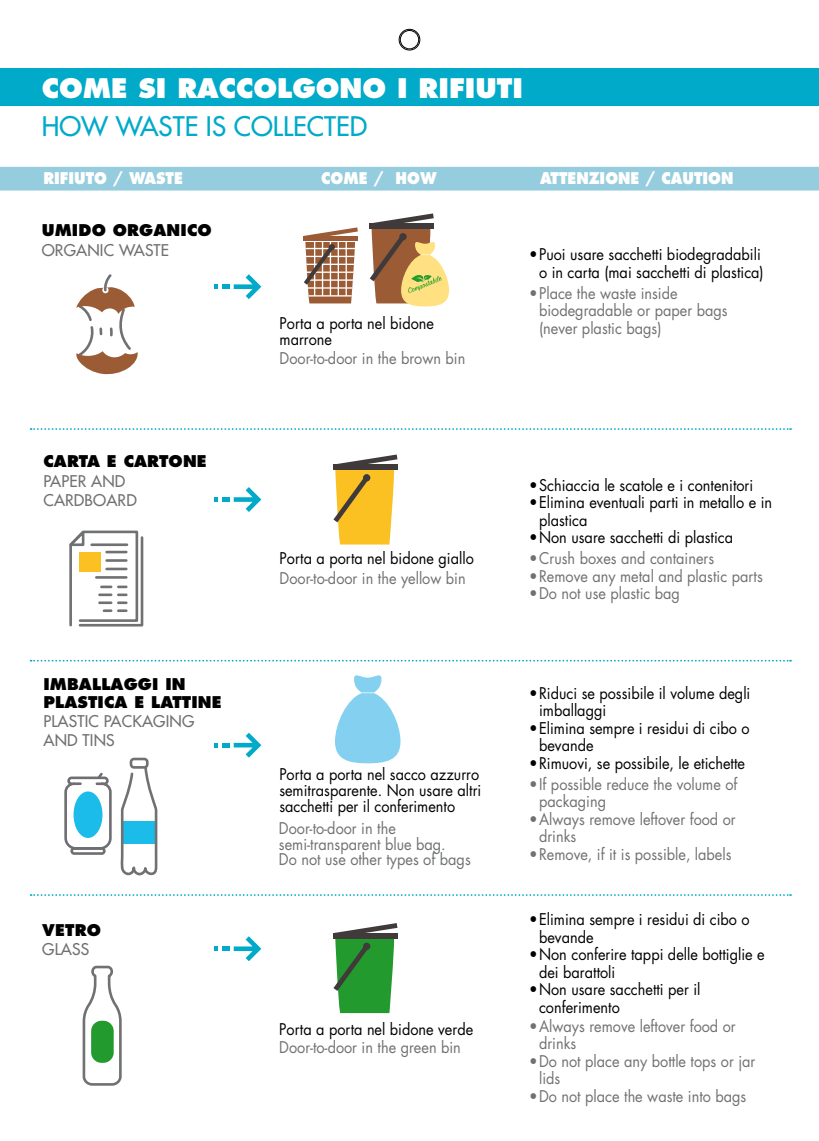
<style>
.page{position:relative;width:819px;height:1141px;background:#fff}
.page>*{position:absolute;margin:0;border:0;box-sizing:border-box;transform-origin:0 0}
.t1{font:800 26.25px "Futura";color:#fff}
.t2{font:26.25px "Futura";color:#00aac8}
.t3{font:15.75px/17.5px "Futura";color:#000;scale:.92 1}
.t4{font:15.75px/17.5px "Futura";color:#707172;scale:.92 1}
.t5{font:800 15.75px/17.5px "Futura";letter-spacing:.01em;color:#000}
.t6{font:15.75px/19.2px "Futura";letter-spacing:.01em;color:#707172}
.t7{font:800 15.75px "Futura";color:#fff;scale:.9 1}
</style>
<div class="page">
<div style="left:0;top:69px;width:819px;height:37px;background:#00aac8"></div>
<svg style="left:335px;top:675px;width:65px;height:88px"></svg>
<svg style="left:31px;top:894px;width:760px;height:2px"></svg>
<div style="left:0;top:167px;width:819px;height:24px;background:#95cdde"></div>
<svg style="left:303px;top:227px;width:55px;height:76px"></svg>
<svg style="left:333px;top:455px;width:64px;height:90px"></svg>
<div style="left:363px;top:474px;width:7px;height:7px;background:#403b3a;border-radius:50%"></div>
<svg style="left:333px;top:923px;width:64px;height:90px"></svg>
<div style="left:363px;top:943px;width:7px;height:7px;background:#403b3a;border-radius:50%"></div>
<svg style="left:369px;top:213px;width:80px;height:93px"></svg>
<svg style="left:31px;top:660px;width:760px;height:2px"></svg>
<svg style="left:31px;top:428px;width:760px;height:2px"></svg>
<svg style="left:234px;top:274px;width:27px;height:25px"></svg>
<div style="left:222px;top:284px;width:8px;height:5px;background:#00aac8"></div>
<svg style="left:214px;top:284px;width:4px;height:5px"></svg>
<svg style="left:234px;top:487px;width:27px;height:25px"></svg>
<div style="left:222px;top:497px;width:8px;height:5px;background:#00aac8"></div>
<svg style="left:214px;top:497px;width:4px;height:5px"></svg>
<svg style="left:214px;top:733px;width:47px;height:25px"></svg>
<svg style="left:234px;top:936px;width:27px;height:25px"></svg>
<div style="left:222px;top:946px;width:8px;height:5px;background:#00aac8"></div>
<svg style="left:214px;top:946px;width:4px;height:5px"></svg>
<svg style="left:69px;top:530px;width:75px;height:97px"></svg>
<hr style="left:96px;top:576px;width:30px;height:3px;background:#707172">
<div style="left:70px;top:847px;width:36px;height:8px;border:3px solid #706e72;border-radius:2px"></div>
<svg style="left:64px;top:772px;width:48px;height:79px"></svg>
<div style="left:74px;top:791px;width:28px;height:47px;background:#1bbbea;border-radius:50%"></div>
<svg style="left:120px;top:764px;width:38px;height:112px"></svg>
<div style="left:130px;top:758px;width:19px;height:11px;border:3px solid #707172;border-radius:3px"></div>
<svg style="left:82px;top:965px;width:40px;height:121px"></svg>
<div style="left:91px;top:1021px;width:23px;height:42px;background:#229a2e;border-radius:10px"></div>
<svg style="left:76px;top:274px;width:62px;height:101px"></svg>
<div style="left:398px;top:29px;width:22px;height:21px;border:1px solid #000;border-radius:50%"></div>
<div style="left:400px;top:30px;width:19px;height:19px;border:1px solid #000;border-radius:50%"></div>
<h1 class="t1" style="left:42px;top:72px;width:483px">COME SI RACCOLGONO I RIFIUTI</h1>
<h1 class="t2" style="left:42px;top:109px;width:327px">HOW WASTE IS COLLECTED</h1>
<p class="t7" style="left:43px;top:169px;width:156px">RIFIUTO / WASTE</p>
<p class="t7" style="left:321px;top:169px;width:130px">COME / HOW</p>
<p class="t5" style="left:42px;top:222px;width:171px">UMIDO ORGANICO</p>
<p class="t6" style="left:42px;top:240px;width:129px">ORGANIC WASTE</p>
<p class="t3" style="left:279px;top:315px;width:169px;line-height:15.8px">Porta a porta nel bidone marrone</p>
<p class="t4" style="left:279px;top:349px;width:203px">Door-to-door in the brown bin</p>
<p class="t7" style="left:540px;top:169px;width:216px">ATTENZIONE / CAUTION</p>
<p class="t3" style="left:529px;top:246px;width:256px;text-align:right">•Puoi usare sacchetti biodegradabili o in carta (mai sacchetti di plastica)</p>
<p class="t4" style="left:539px;top:284px;width:206px;text-indent:-10px">•Place the waste inside biodegradable or paper bags (never plastic bags)</p>
<p class="t5" style="left:43px;top:453px;width:165px">CARTA E CARTONE</p>
<p class="t6" style="left:43px;top:471px;width:95px">PAPER AND<br>CARDBOARD</p>
<p class="t5" style="left:43px;top:676px;width:180px">IMBALLAGGI IN<br>PLASTICA E LATTINE</p>
<p class="t6" style="left:43px;top:711px;width:152px">PLASTIC PACKAGING<br>AND TINS</p>
<p class="t5" style="left:42px;top:921px;width:60px">VETRO</p>
<p class="t6" style="left:42px;top:939px;width:48px">GLASS</p>
<p class="t3" style="left:279px;top:550px;width:213px">Porta a porta nel bidone giallo</p>
<p class="t4" style="left:279px;top:569px;width:204px">Door-to-door in the yellow bin</p>
<p class="t3" style="left:279px;top:766px;width:221px;line-height:15.8px">Porta a porta nel sacco azzurro semitrasparente. Non usare altri sacchetti per il conferimento</p>
<p class="t4" style="left:279px;top:820px;width:210px;line-height:15.8px">Door-to-door in the semi-transparent blue bag.<br>Do not use other types of bags</p>
<p class="t3" style="left:279px;top:1020px;width:212px">Porta a porta nel bidone verde</p>
<p class="t4" style="left:279px;top:1038px;width:199px">Door-to-door in the green bin</p>
<p class="t3" style="left:529px;top:476px;width:245px">•Schiaccia le scatole e i contenitori</p>
<p class="t3" style="left:539px;top:493px;width:255px;text-indent:-10px">•Elimina eventuali parti in metallo e in plastica</p>
<p class="t3" style="left:529px;top:528px;width:223px">•Non usare sacchetti di plastica</p>
<p class="t4" style="left:529px;top:549px;width:203px">•Crush boxes and containers</p>
<p class="t4" style="left:529px;top:567px;width:255px">•Remove any metal and plastic parts</p>
<p class="t4" style="left:529px;top:584px;width:165px">•Do not use plastic bag</p>
<p class="t3" style="left:539px;top:684px;width:231px;text-indent:-10px">•Riduci se possibile il volume degli imballaggi</p>
<p class="t3" style="left:539px;top:719px;width:230px;text-indent:-10px">•Elimina sempre i residui di cibo o bevande</p>
<p class="t3" style="left:529px;top:754px;width:236px">•Rimuovi, se possibile, le etichette</p>
<p class="t4" style="left:539px;top:775px;width:217px;text-indent:-10px">•If possible reduce the volume of packaging</p>
<p class="t4" style="left:539px;top:810px;width:215px;text-indent:-10px">•Always remove leftover food or drinks</p>
<p class="t4" style="left:529px;top:845px;width:221px">•Remove, if it is possible, labels</p>
<p class="t3" style="left:539px;top:910px;width:230px;text-indent:-10px">•Elimina sempre i residui di cibo o bevande</p>
<p class="t3" style="left:539px;top:945px;width:247px;text-indent:-10px">•Non conferire tappi delle bottiglie e dei barattoli</p>
<p class="t3" style="left:539px;top:980px;width:177px;text-indent:-10px">•Non usare sacchetti per il conferimento</p>
<p class="t4" style="left:539px;top:1017px;width:215px;text-indent:-10px">•Always remove leftover food or drinks</p>
<p class="t4" style="left:539px;top:1052px;width:236px;text-indent:-10px">•Do not place any bottle tops or jar lids</p>
<p class="t4" style="left:529px;top:1087px;width:238px">•Do not place the waste into bags</p>
</div>
